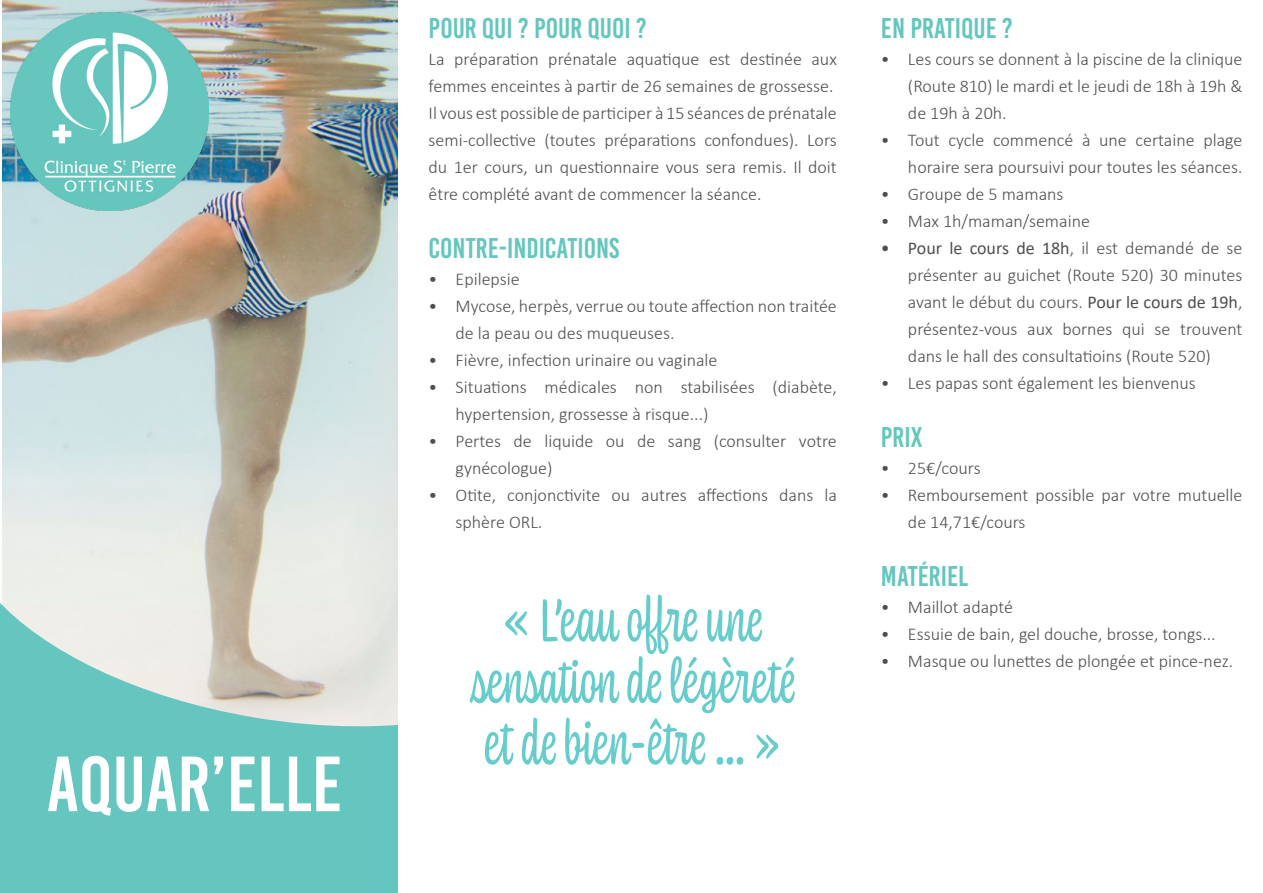
<style>
.page{position:relative;width:1263px;height:893px;background:#fff}
.page>*{position:absolute;margin:0;border:0;box-sizing:border-box;transform-origin:0 0}
.t1{font:78px "Bebas Kai";color:#fff}
.t2{font:63px/61.5px "Coniferous";color:#6cc;text-align:center;scale:.83 1}
.t3{font:28.5px "Bebas Kai";color:#64c6be}
.t4{font:300 18px/27px "Calibri";color:#4e4f50}
.s1{font-weight:400}
</style>
<div class="page">
<img style="left:2px;top:0;width:396px;height:597px">
<svg style="left:0;top:597px;width:398px;height:296px;fill:#64c6be"></svg>
<img style="left:11px;top:12px;width:197px;height:198px">
<p class="t1" style="left:47px;top:742px;width:297px">AQUAR’ELLE</p>
<p class="t3" style="left:429px;top:13px;width:219px">POUR QUI ? POUR QUOI ?</p>
<p class="t4" style="left:429px;top:46px;width:410px">La préparation prénatale aquatique est destinée aux femmes enceintes à partir de 26 semaines de grossesse.</p>
<p class="t4" style="left:429px;top:100px;width:410px;text-align:justify">Il vous est possible de participer à 15 séances de prénatale semi-collective (toutes préparations confondues). Lors du 1er cours, un questionnaire vous sera remis. Il doit être complété avant de commencer la séance.</p>
<p class="t3" style="left:429px;top:233px;width:192px">CONTRE-INDICATIONS</p>
<p class="t4" style="left:429px;top:265px;width:93px">• Epilepsie</p>
<p class="t4" style="left:456px;top:292px;width:383px;text-indent:-27px">• Mycose, herpès, verrue ou toute affection non traitée de la peau ou des muqueuses.</p>
<p class="t4" style="left:429px;top:346px;width:290px">• Fièvre, infection urinaire ou vaginale</p>
<p class="t4" style="left:456px;top:373px;width:383px;text-indent:-27px">• Situations médicales non stabilisées (diabète, hypertension, grossesse à risque...)</p>
<p class="t4" style="left:456px;top:427px;width:383px;text-indent:-27px">• Pertes de liquide ou de sang (consulter votre gynécologue)</p>
<p class="t4" style="left:456px;top:481px;width:383px;text-indent:-27px">• Otite, conjonctivite ou autres affections dans la sphère ORL.</p>
<p class="t2" style="left:470px;top:587px;width:393px">« L’eau offre une sensation de légèreté</p>
<p class="t2" style="left:486px;top:710px;width:356px">et de bien-être ... »</p>
<p class="t3" style="left:881px;top:13px;width:133px">EN PRATIQUE ?</p>
<p class="t4" style="left:908px;top:46px;width:336px;text-align:justify;text-indent:-27px">• Les cours se donnent à la piscine de la clinique (Route 810) le mardi et le jeudi de 18h à 19h &amp; de 19h à 20h.</p>
<p class="t4" style="left:881px;top:127px;width:363px;text-align:right">• Tout cycle commencé à une certaine plage horaire sera poursuivi pour toutes les séances.</p>
<p class="t4" style="left:881px;top:181px;width:184px">• Groupe de 5 mamans</p>
<p class="t4" style="left:881px;top:208px;width:210px">• Max 1h/maman/semaine</p>
<p class="t4" style="left:908px;top:235px;width:336px;text-align:justify;text-indent:-27px"><span class="s1">• Pour le cours de 18h</span>, il est demandé de se présenter au guichet (Route 520) 30 minutes avant le début du cours. <span class="s1">Pour le cours de 19h</span>, présentez-vous aux bornes qui se trouvent dans le hall des consultatioins (Route 520)</p>
<p class="t4" style="left:881px;top:370px;width:316px">• Les papas sont également les bienvenus</p>
<p class="t3" style="left:881px;top:422px;width:43px">PRIX</p>
<p class="t4" style="left:881px;top:454px;width:101px">• 25€/cours</p>
<p class="t4" style="left:908px;top:481px;width:336px;text-indent:-27px">• Remboursement possible par votre mutuelle de 14,71€/cours</p>
<p class="t3" style="left:881px;top:560px;width:89px">MATÉRIEL</p>
<p class="t4" style="left:881px;top:593px;width:134px">• Maillot adapté</p>
<p class="t4" style="left:881px;top:620px;width:336px">• Essuie de bain, gel douche, brosse, tongs...</p>
<p class="t4" style="left:881px;top:647px;width:354px">• Masque ou lunettes de plongée et pince-nez.</p>
</div>
